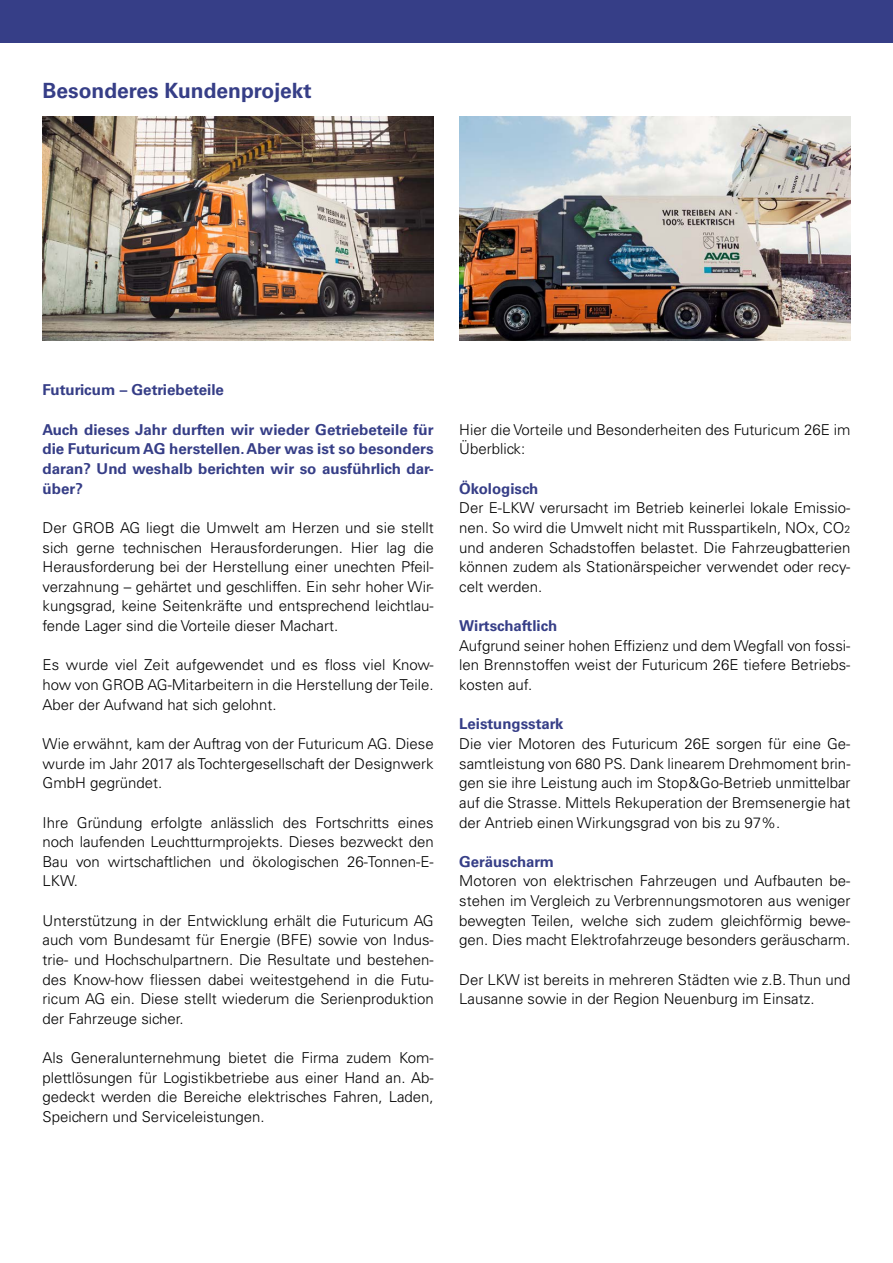
<style>
.page{position:relative;width:893px;height:1263px;background:#fff}
.page>*{position:absolute;margin:0;border:0;box-sizing:border-box;transform-origin:0 0}
.t1{font:700 21px "Univers LT Std";color:#363e87}
.t2{font:300 15px/19.6px "Univers LT Std";color:#000;text-align:justify}
.t3{font:700 15px/19.6px "Univers LT Std";color:#363e87;text-align:justify}
.s1{font-size:10.5px}
</style>
<div class="page">
<div style="left:0;top:0;width:893px;height:43px;background:#363e87"></div>
<img style="left:459px;top:117px;width:391px;height:223px">
<img style="left:43px;top:117px;width:391px;height:223px">
<h1 class="t1" style="left:43px;top:78px;width:271px">Besonderes Kundenprojekt</h1>
<p class="t3" style="left:43px;top:380px;width:183px">Futuricum – Getriebeteile</p>
<p class="t3" style="left:43px;top:420px;width:393px">Auch dieses Jahr durften wir wieder Getriebeteile für die Futuricum AG herstellen. Aber was ist so besonders daran? Und weshalb berichten wir so ausführlich dar&shy;über?</p>
<p class="t2" style="left:43px;top:518px;width:393px">Der GROB AG liegt die Umwelt am Herzen und sie stellt sich gerne technischen Herausforderungen. Hier lag die Herausforderung bei der Herstellung einer unechten Pfeil&shy;verzahnung – gehärtet und geschliffen. Ein sehr hoher Wir&shy;kungsgrad, keine Seitenkräfte und entsprechend leichtlau&shy;fende Lager sind die Vorteile dieser Machart.</p>
<p class="t2" style="left:43px;top:655px;width:393px">Es wurde viel Zeit aufgewendet und es floss viel Know&shy;how von GROB AG-Mitarbeitern in die Herstellung der Teile.<br>Aber der Aufwand hat sich gelohnt.</p>
<p class="t2" style="left:43px;top:734px;width:393px">Wie erwähnt, kam der Auftrag von der Futuricum AG. Diese wurde im Jahr 2017 als Tochtergesellschaft der Designwerk GmbH gegründet.</p>
<p class="t2" style="left:43px;top:812px;width:393px">Ihre Gründung erfolgte anlässlich des Fortschritts eines noch laufenden Leuchtturmprojekts. Dieses bezweckt den Bau von wirtschaftlichen und ökologischen 26-Tonnen-E-LKW.</p>
<p class="t2" style="left:43px;top:910px;width:393px">Unterstützung in der Entwicklung erhält die Futuricum AG auch vom Bundesamt für Energie (BFE) sowie von Indus&shy;trie- und Hochschulpartnern. Die Resultate und bestehen&shy;des Know-how fliessen dabei weitestgehend in die Futu&shy;ricum AG ein. Diese stellt wiederum die Serienproduktion der Fahrzeuge sicher.</p>
<p class="t2" style="left:43px;top:1048px;width:393px">Als Generalunternehmung bietet die Firma zudem Kom&shy;plettlösungen für Logistikbetriebe aus einer Hand an. Ab&shy;gedeckt werden die Bereiche elektrisches Fahren, Laden, Speichern und Serviceleistungen.</p>
<p class="t2" style="left:459px;top:420px;width:393px">Hier die Vorteile und Besonderheiten des Futuricum 26E im<br>Überblick:</p>
<p class="t3" style="left:459px;top:479px;width:81px">Ökologisch</p>
<p class="t2" style="left:459px;top:498px;width:393px">Der E-LKW verursacht im Betrieb keinerlei lokale Emissio&shy;nen. So wird die Umwelt nicht mit Russpartikeln, NOx, CO<span class="s1">2 </span>und anderen Schadstoffen belastet. Die Fahrzeugbatterien können zudem als Stationärspeicher verwendet oder recy&shy;celt werden.</p>
<p class="t3" style="left:459px;top:616px;width:99px">Wirtschaftlich</p>
<p class="t2" style="left:459px;top:636px;width:393px">Aufgrund seiner hohen Effizienz und dem Wegfall von fossi&shy;len Brennstoffen weist der Futuricum 26E tiefere Betriebs&shy;kosten auf.</p>
<p class="t3" style="left:459px;top:714px;width:106px">Leistungsstark</p>
<p class="t2" style="left:459px;top:734px;width:393px">Die vier Motoren des Futuricum 26E sorgen für eine Ge&shy;samtleistung von 680 PS. Dank linearem Drehmoment brin&shy;gen sie ihre Leistung auch im Stop&amp;Go-Betrieb unmittelbar auf die Strasse. Mittels Rekuperation der Bremsenergie hat der Antrieb einen Wirkungsgrad von bis zu 97%.</p>
<p class="t3" style="left:459px;top:852px;width:96px">Geräuscharm</p>
<p class="t2" style="left:459px;top:871px;width:393px">Motoren von elektrischen Fahrzeugen und Aufbauten be&shy;stehen im Vergleich zu Verbrennungsmotoren aus weniger bewegten Teilen, welche sich zudem gleichförmig bewe&shy;gen. Dies macht Elektrofahrzeuge besonders geräuscharm.</p>
<p class="t2" style="left:459px;top:969px;width:393px">Der LKW ist bereits in mehreren Städten wie z.B. Thun und<br>Lausanne sowie in der Region Neuenburg im Einsatz.</p>
</div>
